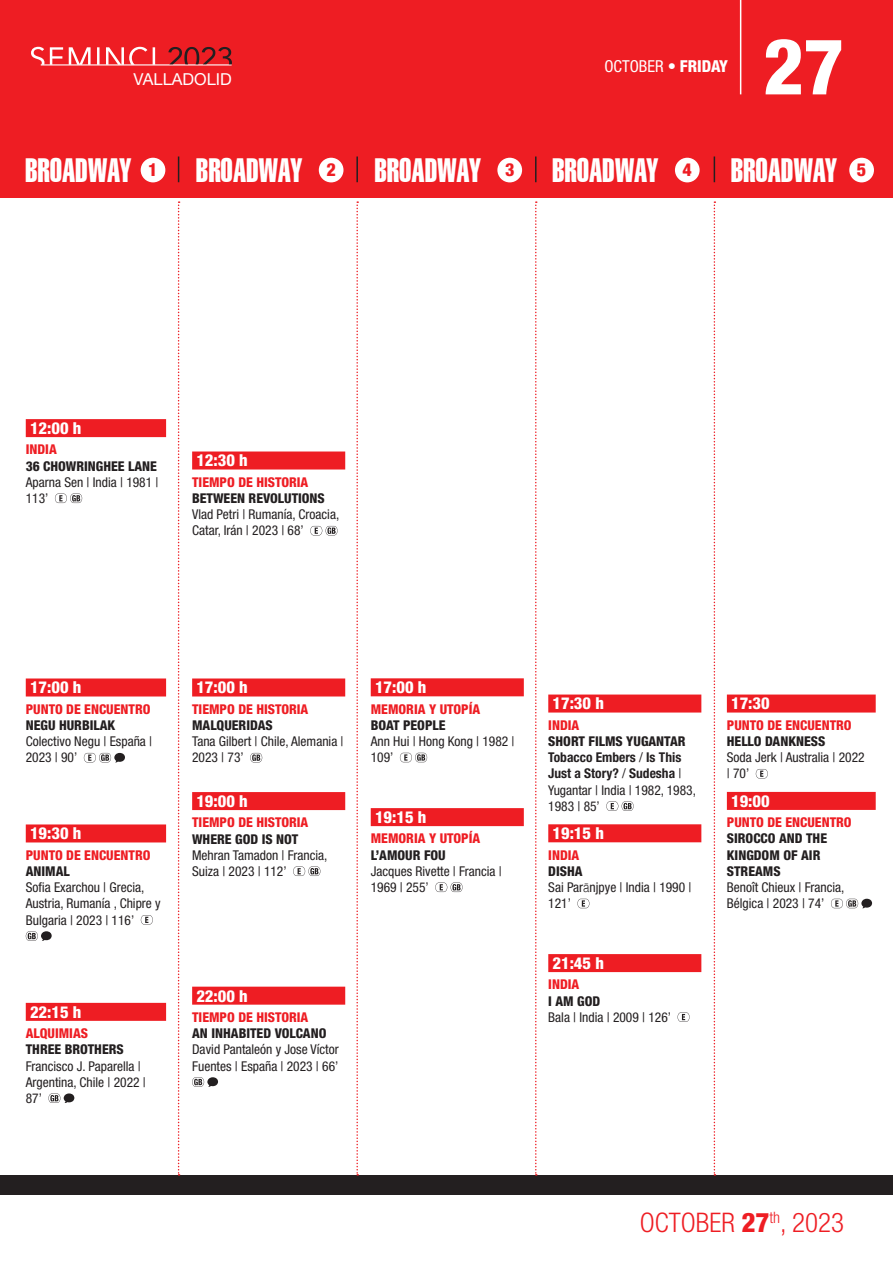
<style>
.page{position:relative;width:893px;height:1263px;background:#fff}
.page>*{position:absolute;margin:0;border:0;box-sizing:border-box;transform-origin:0 0}
.t1{font:800 condensed 78px "Helvetica Neue LT Std";color:#fff}
.t2{font:33px "Swiss 911 BT Extra Compressed";color:#fff}
.t3{font:300 condensed 27px "Helvetica Neue LT Std";color:#ee1d23}
.t4{font:800 condensed 18px "Helvetica Neue LT Std";color:#ee1d23}
.Hora{font:800 condensed 16.5px "Helvetica Neue LT Std";color:#fff}
.t5{font:condensed 16.5px "Helvetica Neue LT Std";color:#fff}
.t6{font:16.5px "Helvetica Neue LT Std";color:#fff}
.Texto_parrilla{font:condensed 13.5px/16.2px "Helvetica Neue LT Std";color:#231f20}
.Película{font:800 condensed 13.5px/16.2px "Helvetica Neue LT Std";color:#231f20}
.Sección{font:800 condensed 13.5px "Helvetica Neue LT Std";color:#ee1d23}
.Texto_parrilla-2{font:700 condensed 13.5px/16.2px "Helvetica Neue LT Std";color:#231f20}
.s1{font-weight:800}
.s2{font-weight:400}
.s3{font-family:"Helvetica";font-weight:300;font-stretch:normal}
</style>
<div class="page">
<div style="left:0;top:0;width:893px;height:198px;background:#ee1d23"></div>
<div style="left:0;top:1175px;width:893px;height:20px;background:#231f20"></div>
<hr style="left:740px;top:0;width:1px;height:94px;background:#fff">
<svg style="left:178px;top:201px;width:2px;height:974px"></svg>
<svg style="left:356px;top:201px;width:2px;height:974px"></svg>
<svg style="left:535px;top:201px;width:2px;height:974px"></svg>
<svg style="left:714px;top:201px;width:1px;height:974px"></svg>
<div style="left:26px;top:419px;width:140px;height:18px;background:#ee1d23"></div>
<div style="left:26px;top:678px;width:140px;height:18px;background:#ee1d23"></div>
<div style="left:26px;top:824px;width:140px;height:18px;background:#ee1d23"></div>
<div style="left:26px;top:1003px;width:140px;height:18px;background:#ee1d23"></div>
<svg style="left:55px;top:493px;width:27px;height:10px"></svg>
<svg style="left:84px;top:753px;width:41px;height:9px"></svg>
<svg style="left:141px;top:915px;width:12px;height:10px"></svg>
<svg style="left:26px;top:931px;width:26px;height:10px"></svg>
<svg style="left:48px;top:1093px;width:26px;height:10px"></svg>
<div style="left:319px;top:158px;width:24px;height:24px;background:#fff;border-radius:50%"></div>
<div style="left:192px;top:451px;width:153px;height:18px;background:#ee1d23"></div>
<div style="left:192px;top:678px;width:153px;height:18px;background:#ee1d23"></div>
<div style="left:192px;top:792px;width:153px;height:18px;background:#ee1d23"></div>
<div style="left:192px;top:987px;width:153px;height:18px;background:#ee1d23"></div>
<svg style="left:310px;top:526px;width:28px;height:9px"></svg>
<svg style="left:250px;top:753px;width:12px;height:9px"></svg>
<svg style="left:293px;top:866px;width:27px;height:10px"></svg>
<svg style="left:192px;top:1077px;width:26px;height:10px"></svg>
<div style="left:675px;top:158px;width:25px;height:24px;background:#fff;border-radius:50%"></div>
<div style="left:548px;top:694px;width:153px;height:18px;background:#ee1d23"></div>
<div style="left:548px;top:824px;width:153px;height:18px;background:#ee1d23"></div>
<div style="left:548px;top:954px;width:153px;height:18px;background:#ee1d23"></div>
<svg style="left:606px;top:801px;width:28px;height:10px"></svg>
<svg style="left:577px;top:899px;width:12px;height:9px"></svg>
<svg style="left:677px;top:1012px;width:12px;height:10px"></svg>
<div style="left:849px;top:158px;width:25px;height:24px;background:#fff;border-radius:50%"></div>
<div style="left:727px;top:694px;width:149px;height:18px;background:#ee1d23"></div>
<div style="left:727px;top:792px;width:149px;height:18px;background:#ee1d23"></div>
<svg style="left:756px;top:769px;width:12px;height:9px"></svg>
<svg style="left:831px;top:899px;width:41px;height:9px"></svg>
<svg style="left:178px;top:156px;width:1px;height:26px"></svg>
<hr style="left:356px;top:156px;width:2px;height:26px;background:#231f20">
<svg style="left:535px;top:156px;width:1px;height:26px"></svg>
<svg style="left:714px;top:156px;width:1px;height:26px"></svg>
<div style="left:497px;top:158px;width:25px;height:24px;background:#fff;border-radius:50%"></div>
<div style="left:371px;top:678px;width:153px;height:18px;background:#ee1d23"></div>
<div style="left:371px;top:808px;width:153px;height:18px;background:#ee1d23"></div>
<svg style="left:400px;top:753px;width:27px;height:9px"></svg>
<svg style="left:435px;top:882px;width:28px;height:10px"></svg>
<div style="left:141px;top:158px;width:24px;height:24px;background:#fff;border-radius:50%"></div>
<svg style="left:31px;top:47px;width:124px;height:18px"></svg>
<hr style="left:41px;top:64px;width:191px;height:1px;background:#fff">
<svg style="left:168px;top:47px;width:64px;height:17px"></svg>
<p class="t6" style="left:134px;top:69px;width:100px">VALLADOLID</p>
<p class="t2" style="left:25px;top:151px;width:108px">BROADWAY</p>
<p class="t4" style="left:148px;top:159px;width:11px">1</p>
<p class="t2" style="left:196px;top:151px;width:108px">BROADWAY</p>
<p class="t4" style="left:326px;top:159px;width:11px">2</p>
<p class="t2" style="left:375px;top:151px;width:108px">BROADWAY</p>
<p class="t4" style="left:505px;top:159px;width:11px">3</p>
<p class="t5" style="left:604px;top:57px;width:125px">OCTOBER • <span class="s1">FRIDAY</span></p>
<p class="t1" style="left:763px;top:18px;width:83px">27</p>
<p class="t2" style="left:552px;top:151px;width:108px">BROADWAY</p>
<p class="t4" style="left:683px;top:159px;width:11px">4</p>
<p class="t2" style="left:731px;top:151px;width:108px">BROADWAY</p>
<p class="t4" style="left:857px;top:159px;width:11px">5</p>
<p class="Hora" style="left:30px;top:418px;width:53px">12:00 h</p>
<p class="Sección" style="left:26px;top:441px;width:33px">INDIA</p>
<p class="Película" style="left:26px;top:457px;width:133px">36 CHOWRINGHEE LANE</p>
<p class="Texto_parrilla" style="left:26px;top:474px;width:134px">Aparna Sen | India | 1981 |<br>113’</p>
<p class="Hora" style="left:196px;top:450px;width:53px">12:30 h</p>
<p class="Sección" style="left:192px;top:474px;width:118px">TIEMPO DE HISTORIA</p>
<p class="Película" style="left:192px;top:490px;width:134px">BETWEEN REVOLUTIONS</p>
<p class="Texto_parrilla" style="left:192px;top:506px;width:149px">Vlad Petri | Rumanía, Croacia,<br>Catar, Irán | 2023 | 68’</p>
<p class="Hora" style="left:30px;top:677px;width:53px">17:00 h</p>
<p class="Sección" style="left:26px;top:701px;width:126px">PUNTO DE ENCUENTRO</p>
<p class="Película" style="left:26px;top:717px;width:91px">NEGU HURBILAK</p>
<p class="Texto_parrilla" style="left:26px;top:733px;width:128px">Colectivo Negu | España |<br>2023 | 90’</p>
<p class="Hora" style="left:30px;top:823px;width:53px">19:30 h</p>
<p class="Sección" style="left:26px;top:847px;width:126px">PUNTO DE ENCUENTRO</p>
<p class="Película" style="left:26px;top:863px;width:46px">ANIMAL</p>
<p class="Texto_parrilla" style="left:26px;top:879px;width:136px">Sofia Exarchou | Grecia,<br>Austria, Rumanía , Chipre y<br>Bulgaria | 2023 | 116’</p>
<p class="Hora" style="left:30px;top:1002px;width:53px">22:15 h</p>
<p class="Sección" style="left:26px;top:1025px;width:64px">ALQUIMIAS</p>
<p class="Película" style="left:26px;top:1041px;width:99px">THREE BROTHERS</p>
<p class="Texto_parrilla" style="left:26px;top:1058px;width:122px">Francisco J. Paparella |<br>Argentina, Chile | 2022 |<br>87’</p>
<p class="Hora" style="left:196px;top:677px;width:53px">17:00 h</p>
<p class="Sección" style="left:192px;top:701px;width:118px">TIEMPO DE HISTORIA</p>
<p class="Película" style="left:192px;top:717px;width:82px">MALQUERIDAS</p>
<p class="Texto_parrilla" style="left:192px;top:733px;width:153px">Tana Gilbert | Chile, Alemania |<br>2023 | 73’</p>
<p class="Hora" style="left:196px;top:791px;width:53px">19:00 h</p>
<p class="Sección" style="left:192px;top:814px;width:118px">TIEMPO DE HISTORIA</p>
<p class="Película" style="left:192px;top:830px;width:108px">WHERE GOD IS NOT</p>
<p class="Texto_parrilla" style="left:192px;top:847px;width:137px">Mehran Tamadon | Francia,<br>Suiza | 2023 | 112’</p>
<p class="Hora" style="left:375px;top:677px;width:53px">17:00 h</p>
<p class="Sección" style="left:371px;top:700px;width:111px">MEMORIA Y UTOPÍA</p>
<p class="Película" style="left:371px;top:717px;width:76px">BOAT PEOPLE</p>
<p class="Texto_parrilla" style="left:371px;top:733px;width:145px">Ann Hui | Hong Kong | 1982 |<br>109’</p>
<p class="Hora" style="left:375px;top:807px;width:53px">19:15 h</p>
<p class="Sección" style="left:371px;top:830px;width:111px">MEMORIA Y UTOPÍA</p>
<p class="Película" style="left:371px;top:846px;width:77px">L’AMOUR FOU</p>
<p class="Texto_parrilla" style="left:371px;top:863px;width:133px">Jacques Rivette | Francia |<br>1969 | 255’</p>
<p class="Hora" style="left:196px;top:985px;width:53px">22:00 h</p>
<p class="Sección" style="left:192px;top:1009px;width:118px">TIEMPO DE HISTORIA</p>
<p class="Película" style="left:192px;top:1025px;width:136px">AN INHABITED VOLCANO</p>
<p class="Texto_parrilla" style="left:192px;top:1041px;width:148px">David Pantaleón y Jose Víctor<br>Fuentes | España | 2023 | 66’</p>
<p class="Hora" style="left:552px;top:693px;width:53px">17:30 h</p>
<p class="Sección" style="left:548px;top:717px;width:33px">INDIA</p>
<p class="Película" style="left:548px;top:733px;width:139px">SHORT FILMS YUGANTAR</p>
<p class="Texto_parrilla-2" style="left:548px;top:749px;width:149px">Tobacco Embers <span class="s2">/</span> Is This<br>Just a Story? <span class="s2">/</span> Sudesha <span class="s2">|<br>Yugantar | India | 1982, 1983,<br>1983 | 85’</span></p>
<p class="Hora" style="left:552px;top:823px;width:53px">19:15 h</p>
<p class="Sección" style="left:548px;top:846px;width:33px">INDIA</p>
<p class="Película" style="left:548px;top:863px;width:36px">DISHA</p>
<p class="Texto_parrilla" style="left:548px;top:879px;width:145px">Sai Par<span class="s3">ā</span>njpye | India | 1990 |<br>121’</p>
<p class="Hora" style="left:552px;top:953px;width:53px">21:45 h</p>
<p class="Sección" style="left:548px;top:976px;width:33px">INDIA</p>
<p class="Película" style="left:548px;top:992px;width:54px">I AM GOD</p>
<p class="Texto_parrilla" style="left:548px;top:1009px;width:124px">Bala | India | 2009 | 126’</p>
<p class="Hora" style="left:731px;top:693px;width:40px">17:30</p>
<p class="Sección" style="left:727px;top:717px;width:126px">PUNTO DE ENCUENTRO</p>
<p class="Película" style="left:727px;top:733px;width:100px">HELLO DANKNESS</p>
<p class="Texto_parrilla" style="left:727px;top:749px;width:139px">Soda Jerk | Australia | 2022 | 70’</p>
<p class="Hora" style="left:731px;top:791px;width:40px">19:00</p>
<p class="Sección" style="left:727px;top:814px;width:126px">PUNTO DE ENCUENTRO</p>
<p class="Película" style="left:727px;top:830px;width:102px">SIROCCO AND THE<br>KINGDOM OF AIR<br>STREAMS</p>
<p class="Texto_parrilla" style="left:727px;top:879px;width:119px">Benoît Chieux | Francia,<br>Bélgica | 2023 | 74’</p>
<p class="t3" style="left:640px;top:1207px;width:206px">OCTOBER <span class="s1">27</span><sup>th</sup>, 2023</p>
</div>
